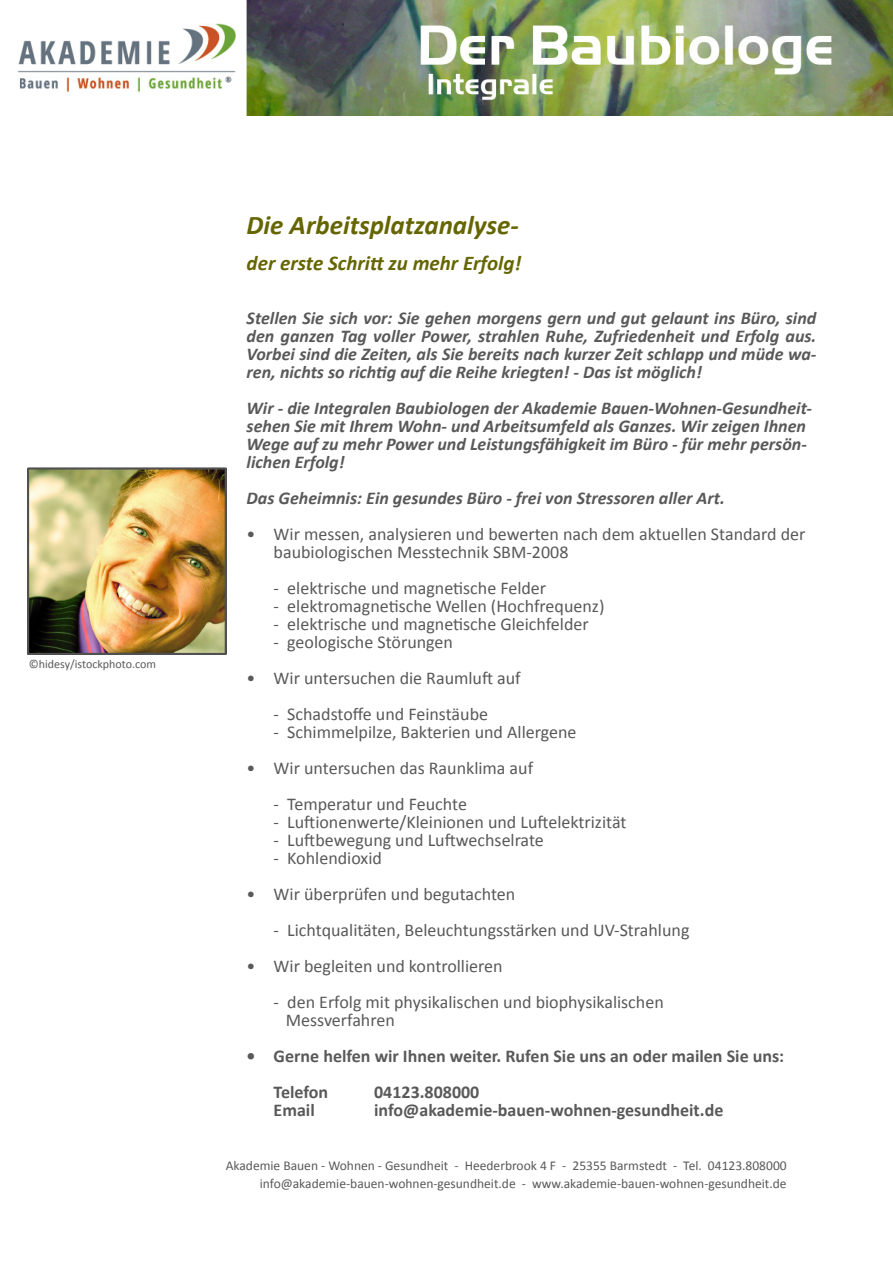
<style>
.page{position:relative;width:893px;height:1263px;background:#fff}
.page>*{position:absolute;margin:0;border:0;box-sizing:border-box;transform-origin:0 0}
.Fließtext{font:italic 700 27px "Calibri";color:#656500}
.Fließtext-2{font:italic 700 21px "Calibri";color:#656500}
.t1{font:18px/18px "Calibri";color:#595959}
.Fließtext-3{font:italic 700 18px/18px "Calibri";color:#595959;text-align:justify}
.t2{font:700 18px/36px "Calibri";color:#595959}
.t3{font:13.5px/18px "Calibri";color:#595959;text-align:right}
.t4{font:12px "Calibri";color:#595959}
</style>
<div class="page">
<img style="left:247px;top:0;width:646px;height:116px">
<img style="left:17px;top:23px;width:219px;height:69px">
<img style="left:28px;top:468px;width:199px;height:186px">
<p class="t4" style="left:29px;top:656px;width:129px">©hidesy/istockphoto.com</p>
<p class="Fließtext" style="left:247px;top:208px;width:274px">Die Arbeitsplatzanalyse-</p>
<p class="Fließtext-2" style="left:247px;top:250px;width:276px">der erste Schritt zu mehr Erfolg!</p>
<p class="Fließtext-3" style="left:247px;top:309px;width:571px">Stellen Sie sich vor: Sie gehen morgens gern und gut gelaunt ins Büro, sind den ganzen Tag voller Power, strahlen Ruhe, Zufriedenheit und Erfolg aus.<br>Vorbei sind die Zeiten, als Sie bereits nach kurzer Zeit schlapp und müde wa&shy;ren, nichts so richtig auf die Reihe kriegten! - Das ist möglich!</p>
<p class="Fließtext-3" style="left:247px;top:399px;width:567px;text-align:left">Wir - die Integralen Baubiologen der Akademie Bauen-Wohnen-Gesundheit&shy;sehen Sie mit Ihrem Wohn- und Arbeitsumfeld als Ganzes. Wir zeigen Ihnen Wege auf zu mehr Power und Leistungsfähigkeit im Büro - für mehr persön&shy;lichen Erfolg!</p>
<p class="Fließtext-3" style="left:247px;top:489px;width:480px">Das Geheimnis: Ein gesundes Büro - frei von Stressoren aller Art.</p>
<p class="t1" style="left:274px;top:525px;width:533px;text-indent:-27px">• Wir messen, analysieren und bewerten nach dem aktuellen Standard der baubiologischen Messtechnik SBM-2008</p>
<p class="t1" style="left:274px;top:579px;width:274px">- elektrische und magnetische Felder</p>
<p class="t1" style="left:274px;top:597px;width:332px">- elektromagnetische Wellen (Hochfrequenz)</p>
<p class="t1" style="left:274px;top:615px;width:317px">- elektrische und magnetische Gleichfelder</p>
<p class="t1" style="left:274px;top:633px;width:181px">- geologische Störungen</p>
<p class="t1" style="left:247px;top:669px;width:276px">• Wir untersuchen die Raumluft auf</p>
<p class="t1" style="left:274px;top:705px;width:216px">- Schadstoffe und Feinstäube</p>
<p class="t1" style="left:274px;top:723px;width:304px">- Schimmelpilze, Bakterien und Allergene</p>
<p class="t1" style="left:247px;top:759px;width:288px">• Wir untersuchen das Raunklima auf</p>
<p class="t1" style="left:274px;top:795px;width:195px">- Temperatur und Feuchte</p>
<p class="t1" style="left:274px;top:813px;width:354px">- Luftionenwerte/Kleinionen und Luftelektrizität</p>
<p class="t1" style="left:274px;top:831px;width:272px">- Luftbewegung und Luftwechselrate</p>
<p class="t1" style="left:274px;top:849px;width:110px">- Kohlendioxid</p>
<p class="t1" style="left:247px;top:885px;width:270px">• Wir überprüfen und begutachten</p>
<p class="t1" style="left:274px;top:921px;width:417px">- Lichtqualitäten, Beleuchtungsstärken und UV-Strahlung</p>
<p class="t1" style="left:247px;top:957px;width:257px">• Wir begleiten und kontrollieren</p>
<p class="t1" style="left:286px;top:993px;width:379px;text-indent:-12px">- den Erfolg mit physikalischen und biophysikalischen<br>Messverfahren</p>
<p class="t2" style="left:274px;top:1038px;width:512px;text-indent:-27px">• Gerne helfen wir Ihnen weiter. Rufen Sie uns an oder mailen Sie uns:<br>Telefon</p>
<p class="t2" style="left:374px;top:1074px;width:107px">04123.808000</p>
<p class="t2" style="left:274px;top:1092px;width:43px">Email</p>
<p class="t2" style="left:374px;top:1092px;width:351px">info@akademie-bauen-wohnen-gesundheit.de</p>
<p class="t3" style="left:226px;top:1156px;width:562px">Akademie Bauen - Wohnen - Gesundheit - Heederbrook 4 F - 25355 Barmstedt - Tel. 04123.808000 info@akademie-bauen-wohnen-gesundheit.de - www.akademie-bauen-wohnen-gesundheit.de</p>
</div>
